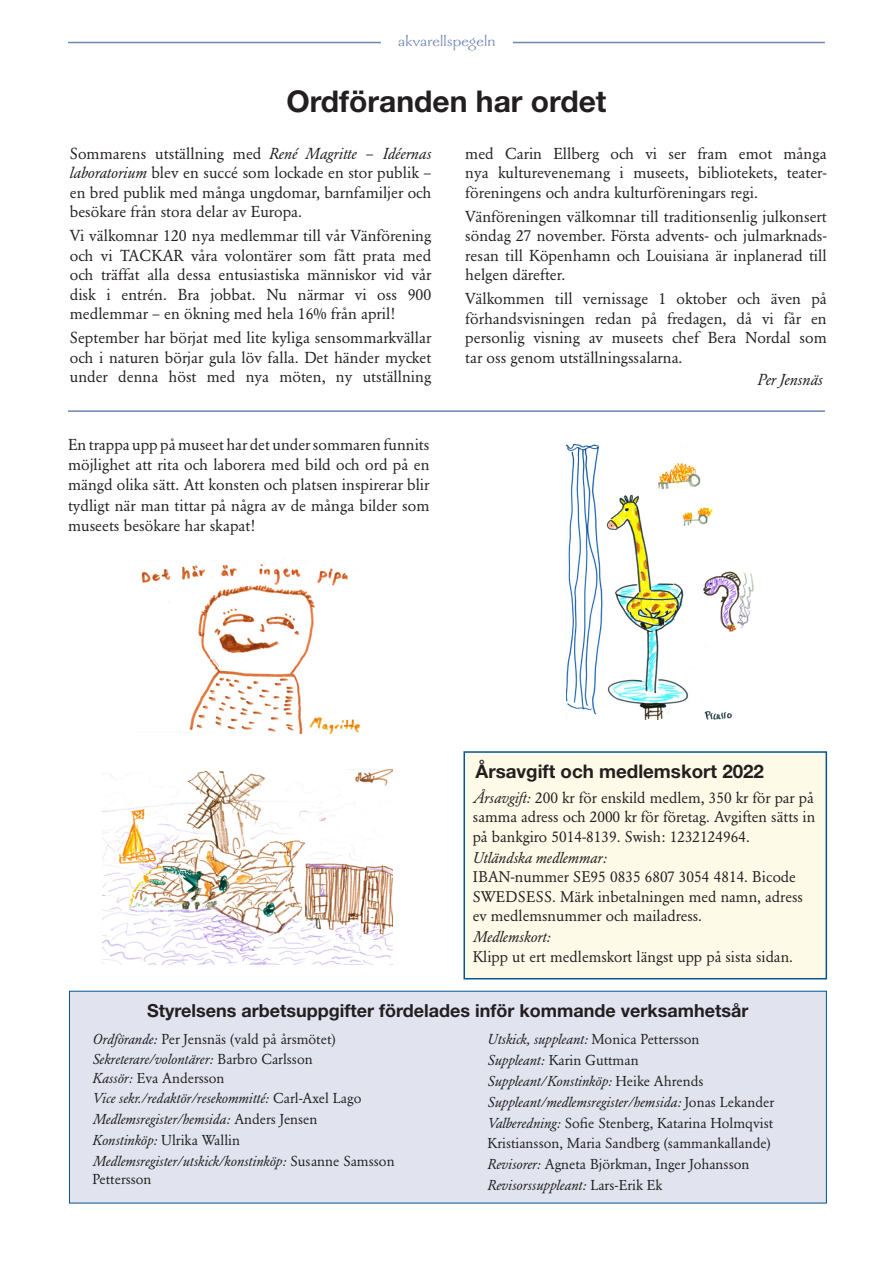
<style>
.page{position:relative;width:893px;height:1263px;background:#fff}
.page>*{position:absolute;margin:0;border:0;box-sizing:border-box;transform-origin:0 0}
.Rub{font:700 30px "Helvetica Neue";color:#231f20}
.Ingress_bold{font:700 18.75px "Helvetica Neue";color:#231f20}
.Brödtext{font:700 18px "Helvetica Neue";color:#231f20}
.t1{font:16.5px "Galahad";letter-spacing:.02em;color:#7085b3}
.Ingress_bold-2{font:15.75px/19.5px "Garamond BE";color:#231f20;text-align:justify}
.Brödtext-2{font:italic 15.75px "Garamond BE";color:#231f20}
.bröd11_5margj{font:15.3px/19.5px "Garamond BE";color:#231f20}
.bröd11_5margj-2{font:italic 15.3px "Garamond BE";color:#231f20}
.Brödtext-3{font:italic 14.25px/18px "Garamond BE";color:#231f20}
.Ingress_bold-3{font:14.25px/19.5px "Garamond BE";color:#231f20}
.Brödtext-4{font:14.25px "Garamond BE";color:#231f20}
.Ingress_bold-4{font:italic 14.25px "Garamond BE";color:#231f20}
.s1{font-style:italic}
.s2{font-style:normal}
</style>
<div class="page">
<hr style="left:68px;top:42px;width:757px;height:1px;background:#7085b3">
<div style="left:381px;top:26px;width:132px;height:29px;background:#fff"></div>
<div style="left:69px;top:991px;width:758px;height:212px;background:#e1e4ef"></div>
<hr style="left:68px;top:410px;width:757px;height:2px;background:#7085b3">
<div style="left:463px;top:751px;width:364px;height:228px;background:#fefae8;border:2px solid #015693"></div>
<img style="left:141px;top:563px;width:220px;height:171px">
<img style="left:566px;top:445px;width:188px;height:275px">
<img style="left:103px;top:770px;width:290px;height:195px">
<p class="t1" style="left:398px;top:33px;width:99px">akvarellspegeln</p>
<p class="Rub" style="left:286px;top:82px;width:322px">Ordföranden har ordet</p>
<p class="Ingress_bold-2" style="left:70px;top:143px;width:363px">Sommarens utställning med <span class="s1">René Magritte</span> – <span class="s1">Idéernas laboratorium</span> blev en succé som lockade en stor publik – en bred publik med många ungdomar, barnfamiljer och besökare från stora delar av Europa.</p>
<p class="Ingress_bold-2" style="left:70px;top:226px;width:363px">Vi välkomnar 120 nya medlemmar till vår Vänförening och vi TACKAR våra volontärer som fått prata med och träffat alla dessa entusiastiska människor vid vår disk i entrén. Bra jobbat. Nu närmar vi oss 900 medlemmar – en ökning med hela 16% från april!</p>
<p class="Ingress_bold-2" style="left:70px;top:328px;width:363px">September har börjat med lite kyliga sensommarkvällar och i naturen börjar gula löv falla. Det händer mycket under denna höst med nya möten, ny utställning</p>
<p class="Ingress_bold-2" style="left:68px;top:434px;width:363px;line-height:20.2px">En trappa upp på museet har det under sommaren funnits möjlighet att rita och laborera med bild och ord på en mängd olika sätt. Att konsten och platsen inspirerar blir tydligt när man tittar på några av de många bilder som museets besökare har skapat!</p>
<p class="Ingress_bold-2" style="left:465px;top:143px;width:363px">med Carin Ellberg och vi ser fram emot många nya kulturevenemang i museets, bibliotekets, teater&shy;föreningens och andra kulturföreningars regi.</p>
<p class="Ingress_bold-2" style="left:465px;top:206px;width:363px">Vänföreningen välkomnar till traditionsenlig julkonsert söndag 27 november. Första advents- och julmarknads&shy;resan till Köpenhamn och Louisiana är inplanerad till helgen därefter.</p>
<p class="Ingress_bold-2" style="left:465px;top:289px;width:363px">Välkommen till vernissage 1 oktober och även på förhandsvisningen redan på fredagen, då vi får en personlig visning av museets chef Bera Nordal som tar oss genom utställningssalarna.</p>
<p class="Brödtext-2" style="left:757px;top:370px;width:67px">Per Jensnäs</p>
<p class="Ingress_bold" style="left:476px;top:759px;width:290px">Årsavgift och medlemskort 2022</p>
<p class="bröd11_5margj" style="left:473px;top:788px;width:343px"><span class="s1">Årsavgift:</span> 200 kr för enskild medlem, 350 kr för par på</p>
<p class="bröd11_5margj" style="left:473px;top:807px;width:344px">samma adress och 2000 kr för företag. Avgiften sätts in på bankgiro 5014-8139. Swish: 1232124964.</p>
<p class="bröd11_5margj-2" style="left:473px;top:848px;width:136px">Utländska medlemmar:</p>
<p class="bröd11_5margj" style="left:473px;top:867px;width:332px">IBAN-nummer SE95 0835 6807 3054 4814. Bicode<br>SWEDSESS. Märk inbetalningen med namn, adress ev medlemsnummer och mailadress.</p>
<p class="bröd11_5margj-2" style="left:473px;top:928px;width:80px">Medlemskort:</p>
<p class="bröd11_5margj" style="left:473px;top:947px;width:322px">Klipp ut ert medlemskort längst upp på sista sidan.</p>
<p class="Brödtext" style="left:147px;top:1000px;width:603px">Styrelsens arbetsuppgifter fördelades inför kommande verksamhetsår</p>
<p class="Brödtext-4" style="left:92px;top:1031px;width:245px"><span class="s1">Ordförande:</span> Per Jensnäs (vald på årsmötet)</p>
<p class="Brödtext-3" style="left:92px;top:1050px;width:222px">Sekreterare/volontärer: <span class="s2">Barbro Carlsson</span></p>
<p class="Brödtext-4" style="left:92px;top:1070px;width:134px"><span class="s1">Kassör:</span> Eva Andersson</p>
<p class="Brödtext-3" style="left:92px;top:1089px;width:270px">Vice sekr./redaktör/resekommitté: <span class="s2">Carl-Axel Lago</span></p>
<p class="Brödtext-3" style="left:92px;top:1110px;width:227px">Medlemsregister/hemsida: <span class="s2">Anders Jensen</span></p>
<p class="Brödtext-4" style="left:92px;top:1132px;width:149px"><span class="s1">Konstinköp:</span> Ulrika Wallin</p>
<p class="Brödtext-3" style="left:92px;top:1152px;width:304px">Medlemsregister/utskick/konstinköp: <span class="s2">Susanne Samsson<br>Pettersson</span></p>
<p class="Brödtext-3" style="left:488px;top:1030px;width:213px">Utskick, suppleant: <span class="s2">Monica Pettersson</span></p>
<p class="Brödtext-4" style="left:488px;top:1052px;width:153px"><span class="s1">Suppleant:</span> Karin Guttman</p>
<p class="Brödtext-3" style="left:488px;top:1072px;width:217px">Suppleant/Konstinköp: <span class="s2">Heike Ahrends</span></p>
<p class="Brödtext-3" style="left:488px;top:1093px;width:288px">Suppleant/medlemsregister/hemsida: <span class="s2">Jonas Lekander</span></p>
<p class="Ingress_bold-3" style="left:488px;top:1114px;width:287px"><span class="s1">Valberedning:</span> Sofie Stenberg, Katarina Holmqvist<br>Kristiansson, Maria Sandberg (sammankallande)</p>
<p class="Ingress_bold-3" style="left:488px;top:1154px;width:263px"><span class="s1">Revisorer:</span> Agneta Björkman, Inger Johansson</p>
<p class="Ingress_bold-4" style="left:488px;top:1177px;width:176px">Revisorssuppleant: <span class="s2">Lars-Erik Ek</span></p>
</div>
